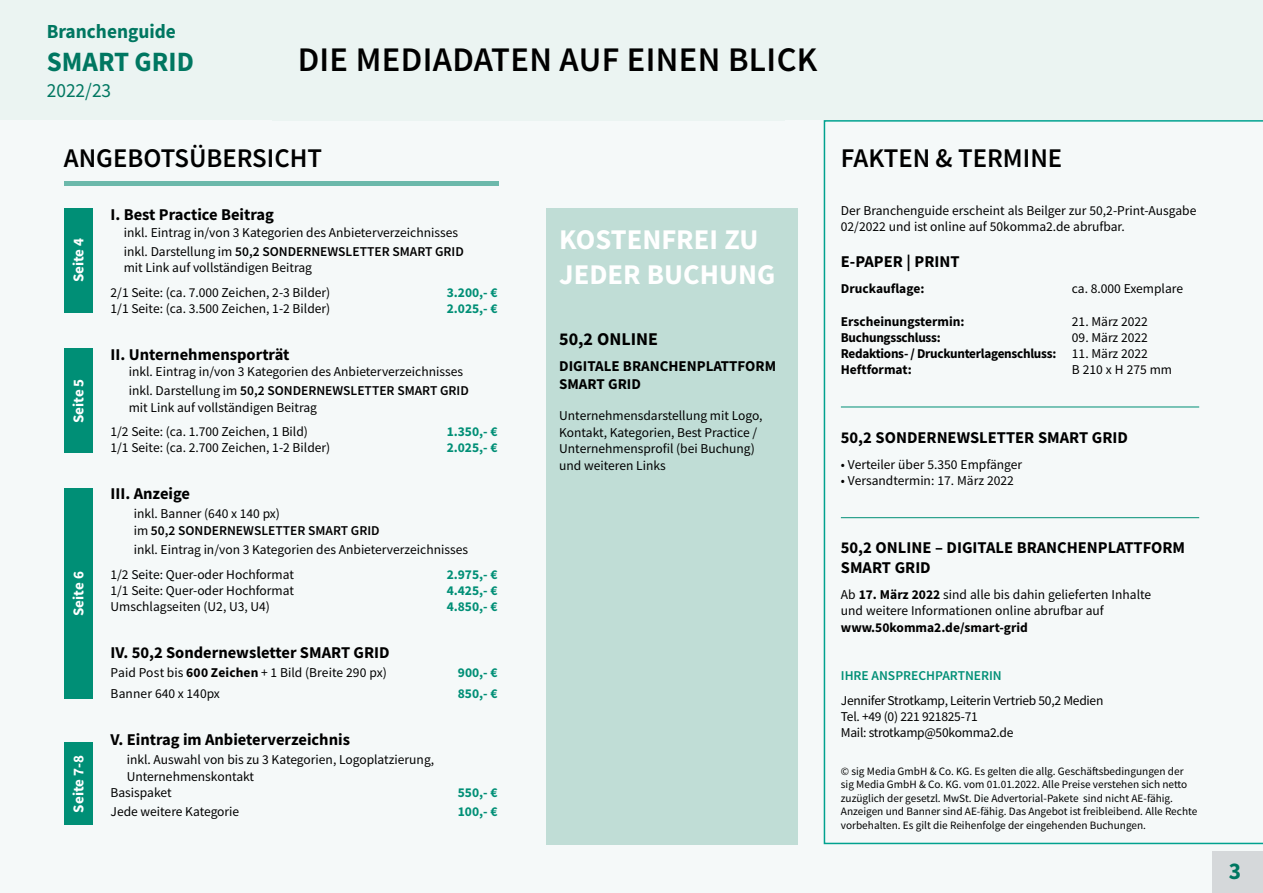
<style>
.page{position:relative;width:1263px;height:893px;background:#f5f9f9}
.page>*{position:absolute;margin:0;border:0;box-sizing:border-box;transform-origin:0 0}
.t1{font:600 34.5px "Source Sans Pro";letter-spacing:.01em;color:#000}
.t2{font:700 28.5px/35px "Source Sans Pro";color:#fff}
.t3{font:700 27.9px "Source Sans Pro";color:#007761}
.t4{font:600 27px "Source Sans Pro";color:#000}
.t5{font:700 24px "Source Sans Pro";color:#007761}
.t6{font:700 19.95px "Source Sans Pro";color:#007761}
.t7{font:19.95px "Source Sans Pro";color:#007761}
.t8{font:700 18px "Source Sans Pro";color:#000}
.t9{font:700 16.5px/19.8px "Source Sans Pro";color:#000}
.t10{font:700 15px/18px "Source Sans Pro";color:#000}
.t11{font:700 15px "Source Sans Pro";color:#fff}
.t12{font:13.5px/24.8px "Source Sans Pro";color:#000}
.t13{font:700 13.5px/16.2px "Source Sans Pro";letter-spacing:-.015em;color:#000;text-align:justify}
.t14{font:13.5px/16.2px "Source Sans Pro";letter-spacing:-.02em;color:#000}
.t15{font:700 13.5px "Source Sans Pro";color:#008f76}
.t16{font:600 13.5px/16.2px "Source Sans Pro";color:#000}
.t17{font:600 13.5px "Source Sans Pro";color:#008f76}
.t18{font:11.25px/13.5px "Source Sans Pro";color:#000}
.s1{font-weight:600}
.s2{font-weight:400}
.s3{font-weight:700}
</style>
<div class="page">
<div style="left:0;top:0;width:1263px;height:120px;background:#ebf4f2"></div>
<div style="left:1212px;top:851px;width:51px;height:42px;background:#d5d8da"></div>
<div style="left:546px;top:208px;width:252px;height:636px;background:#c0ddd6"></div>
<svg style="left:824px;top:120px;width:439px;height:724px"></svg>
<hr style="left:841px;top:407px;width:358px;height:1px;background:#008f76">
<hr style="left:841px;top:517px;width:358px;height:1px;background:#008f76">
<div style="left:64px;top:181px;width:434px;height:5px;background:#6cb9ab"></div>
<div style="left:64px;top:208px;width:28px;height:105px;background:#008f76"></div>
<div style="left:64px;top:349px;width:28px;height:104px;background:#008f76"></div>
<div style="left:64px;top:742px;width:28px;height:83px;background:#008f76"></div>
<div style="left:64px;top:488px;width:28px;height:211px;background:#008f76"></div>
<h3 class="t6" style="left:47px;top:18px;width:131px">Branchenguide</h3>
<h3 class="t3" style="left:47px;top:43px;width:149px">SMART GRID</h3>
<h3 class="t7" style="left:47px;top:77px;width:66px">2022/23</h3>
<h1 class="t1" style="left:298px;top:36px;width:521px">DIE MEDIADATEN AUF EINEN BLICK</h1>
<h3 class="t4" style="left:64px;top:140px;width:260px">ANGEBOTSÜBERSICHT</h3>
<p class="t11" style="left:68px;top:282px;width:46px;rotate:-90deg">Seite 4</p>
<p class="t11" style="left:68px;top:423px;width:46px;rotate:-90deg">Seite 5</p>
<p class="t11" style="left:68px;top:616px;width:46px;rotate:-90deg">Seite 6</p>
<p class="t11" style="left:68px;top:813px;width:59px;rotate:-90deg">Seite 7-8</p>
<p class="t9" style="left:111px;top:205px;width:165px">I. Best Practice Beitrag</p>
<p class="t12" style="left:124px;top:222px;width:342px;line-height:19.5px">inkl. Eintrag in/von 3 Kategorien des Anbieterverzeichnisses inkl. Darstellung im <span class="s1">50,2 SONDERNEWSLETTER SMART GRID</span></p>
<p class="t12" style="left:111px;top:255px;width:221px;text-align:center">mit Link auf vollständigen Beitrag<br>2/1 Seite: (ca. 7.000 Zeichen, 2-3 Bilder)</p>
<p class="t15" style="left:447px;top:283px;width:52px">3.200,- €</p>
<p class="t12" style="left:111px;top:296px;width:221px">1/1 Seite: (ca. 3.500 Zeichen, 1-2 Bilder)</p>
<p class="t15" style="left:447px;top:299px;width:52px">2.025,- €</p>
<p class="t9" style="left:111px;top:344px;width:180px">II. Unternehmensporträt</p>
<p class="t12" style="left:129px;top:362px;width:342px;line-height:19.5px">inkl. Eintrag in/von 3 Kategorien des Anbieterverzeichnisses inkl. Darstellung im <span class="s1">50,2 SONDERNEWSLETTER SMART GRID</span></p>
<p class="t12" style="left:111px;top:395px;width:208px;text-indent:18px">mit Link auf vollständigen Beitrag<br>1/2 Seite: (ca. 1.700 Zeichen, 1 Bild)</p>
<p class="t15" style="left:447px;top:423px;width:52px">1.350,- €</p>
<p class="t12" style="left:111px;top:435px;width:221px">1/1 Seite: (ca. 2.700 Zeichen, 1-2 Bilder)</p>
<p class="t15" style="left:447px;top:439px;width:52px">2.025,- €</p>
<p class="t9" style="left:111px;top:483px;width:81px">III. Anzeige</p>
<p class="t16" style="left:134px;top:506px;width:247px"><span class="s2">inkl. Banner (640 x 140 px)<br>im</span> 50,2 SONDERNEWSLETTER SMART GRID</p>
<p class="t12" style="left:111px;top:537px;width:359px;text-indent:23px">inkl. Eintrag in/von 3 Kategorien des Anbieterverzeichnisses<br>1/2 Seite: Quer-oder Hochformat</p>
<p class="t15" style="left:447px;top:565px;width:52px">2.975,- €</p>
<p class="t12" style="left:111px;top:578px;width:185px">1/1 Seite: Quer-oder Hochformat</p>
<p class="t15" style="left:447px;top:581px;width:52px">4.425,- €</p>
<p class="t12" style="left:111px;top:594px;width:161px">Umschlagseiten (U2, U3, U4)</p>
<p class="t15" style="left:447px;top:598px;width:52px">4.850,- €</p>
<p class="t9" style="left:111px;top:642px;width:280px">IV. 50,2 Sondernewsletter SMART GRID</p>
<p class="t12" style="left:111px;top:660px;width:278px">Paid Post bis <span class="s3">600 Zeichen</span> + 1 Bild (Breite 290 px)</p>
<p class="t15" style="left:458px;top:664px;width:41px">900,- €</p>
<p class="t12" style="left:111px;top:681px;width:111px">Banner 640 x 140px</p>
<p class="t15" style="left:458px;top:685px;width:41px">850,- €</p>
<p class="t9" style="left:111px;top:729px;width:241px">V. Eintrag im Anbieterverzeichnis</p>
<p class="t12" style="left:127px;top:747px;width:309px">inkl. Auswahl von bis zu 3 Kategorien, Logoplatzierung,</p>
<p class="t12" style="left:127px;top:763px;width:129px">Unternehmenskontakt</p>
<p class="t12" style="left:111px;top:780px;width:63px">Basispaket</p>
<p class="t15" style="left:458px;top:783px;width:41px">550,- €</p>
<p class="t12" style="left:111px;top:799px;width:130px">Jede weitere Kategorie</p>
<p class="t15" style="left:458px;top:803px;width:41px">100,- €</p>
<h2 class="t2" style="left:559px;top:221px;width:218px">KOSTENFREI ZU<br>JEDER BUCHUNG</h2>
<h3 class="t8" style="left:559px;top:327px;width:100px">50,2 ONLINE</h3>
<p class="t10" style="left:559px;top:356px;width:218px">DIGITALE BRANCHENPLATTFORM<br>SMART GRID</p>
<p class="t12" style="left:559px;top:407px;width:205px;line-height:16.5px">Unternehmensdarstellung mit Logo,<br>Kontakt, Kategorien, Best Practice /<br>Unternehmensprofil (bei Buchung) und weiteren Links</p>
<h3 class="t4" style="left:841px;top:140px;width:223px">FAKTEN &amp; TERMINE</h3>
<p class="t12" style="left:841px;top:202px;width:357px;line-height:16.2px">Der Branchenguide erscheint als Beilger zur 50,2-Print-Ausgabe<br>02/2022 und ist online auf 50komma2.de abrufbar.</p>
<p class="t9" style="left:841px;top:251px;width:120px">E-PAPER | PRINT</p>
<p class="t13" style="left:841px;top:280px;width:85px">Druckauflage:</p>
<p class="t12" style="left:1072px;top:276px;width:113px">ca. 8.000 Exemplare</p>
<p class="t13" style="left:841px;top:313px;width:125px">Erscheinungstermin:</p>
<p class="t12" style="left:1072px;top:309px;width:78px">21. März 2022</p>
<p class="t13" style="left:841px;top:329px;width:101px">Buchungsschluss:</p>
<p class="t13" style="left:841px;top:329px;width:309px;text-indent:231px"><span class="s2">09. März 2022<br></span>Redaktions- / Druckunterlagenschluss: <span class="s2">11. März 2022<br></span>Heftformat:</p>
<p class="t12" style="left:1072px;top:357px;width:102px">B 210 x H 275 mm</p>
<p class="t9" style="left:841px;top:427px;width:289px">50,2 SONDERNEWSLETTER SMART GRID</p>
<p class="t12" style="left:841px;top:452px;width:183px">• Verteiler über 5.350 Empfänger</p>
<p class="t12" style="left:841px;top:468px;width:175px">• Versandtermin: 17. März 2022</p>
<p class="t9" style="left:841px;top:538px;width:346px">50,2 ONLINE – DIGITALE BRANCHENPLATTFORM<br>SMART GRID</p>
<p class="t12" style="left:841px;top:587px;width:312px;line-height:16.2px">Ab <span class="s3">17. März 2022</span> sind alle bis dahin gelieferten Inhalte und weitere Informationen online abrufbar auf</p>
<p class="t13" style="left:841px;top:619px;width:188px">www.50komma2.de/smart-grid</p>
<p class="t17" style="left:841px;top:667px;width:162px">IHRE ANSPRECHPARTNERIN</p>
<p class="t14" style="left:841px;top:692px;width:264px">Jennifer Strotkamp, Leiterin Vertrieb 50,2 Medien<br>Tel. +49 (0) 221 921825-71<br>Mail: strotkamp@50komma2.de</p>
<p class="t18" style="left:841px;top:764px;width:358px">© sig Media GmbH &amp; Co. KG. Es gelten die allg. Geschäftsbedingungen der sig Media GmbH &amp; Co. KG. vom 01.01.2022. Alle Preise verstehen sich netto zuzüglich der gesetzl. MwSt. Die Advertorial-Pakete sind nicht AE-fähig.<br>Anzeigen und Banner sind AE-fähig. Das Angebot ist freibleibend. Alle Rechte vorbehalten. Es gilt die Reihenfolge der eingehenden Buchungen.</p>
<h3 class="t5" style="left:1229px;top:855px;width:14px">3</h3>
</div>
